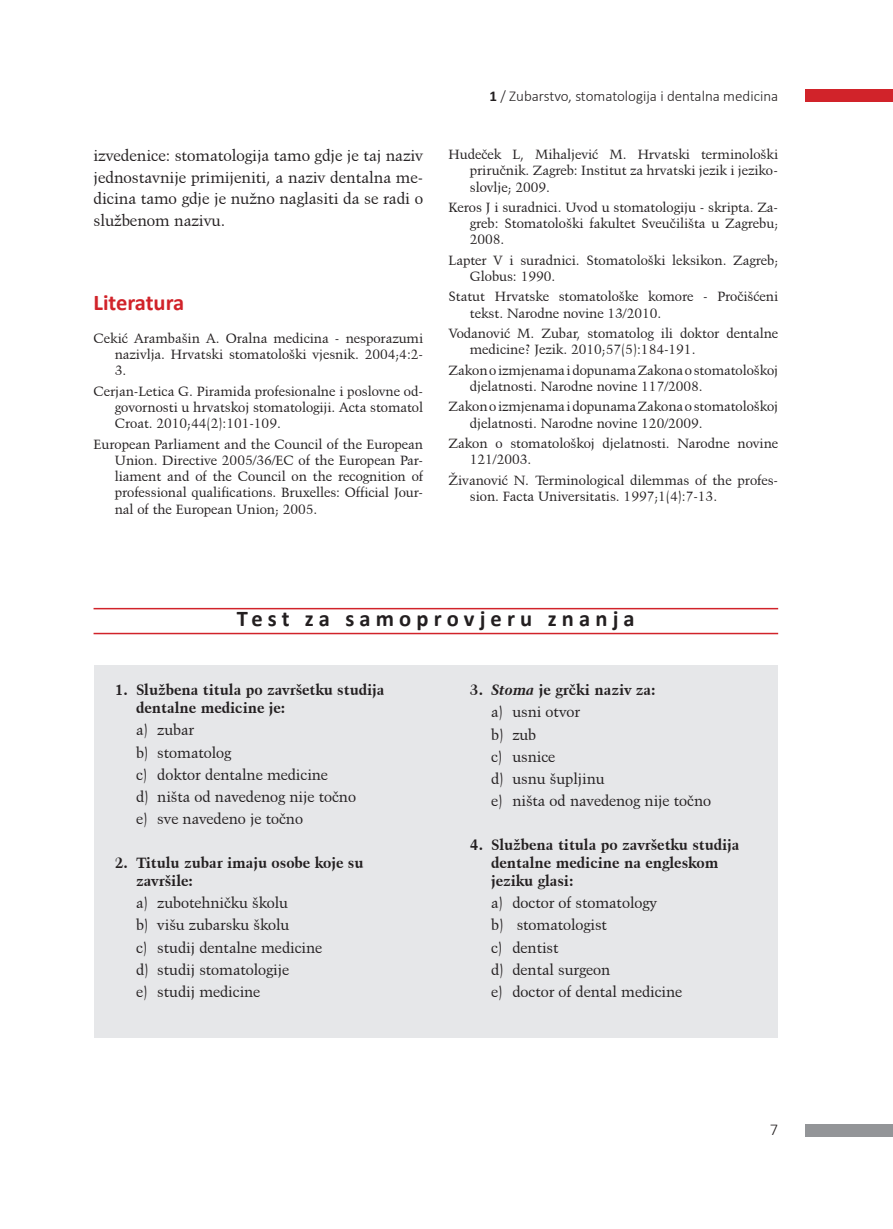
<style>
.page{position:relative;width:893px;height:1229px;background:#fff}
.page>*{position:absolute;margin:0;border:0;box-sizing:border-box;transform-origin:0 0}
.naslov_test{font:700 22.5px "Calibri";letter-spacing:.23em;color:#231f20}
.poglavlje_podnaslov{font:700 22.5px "Calibri";color:#d1232a}
.t1{font:300 16.5px "Calibri";color:#231f20}
.bodi{font:15.75px/21.8px "Kuenstler 480 BT";color:#231f20;text-align:justify}
.test_ponuđeni_odgovo{font:15px "Kuenstler 480 BT";color:#231f20}
.test_pitanja{font:700 15px/18px "Kuenstler 480 BT";color:#231f20}
.t2{font:300 15px "Calibri";color:#231f20}
.literatura{font:13.5px/16.2px "Kuenstler 480 BT";color:#231f20}
.s1{font-weight:700}
.s2{font-style:italic}
</style>
<div class="page">
<div style="left:805px;top:89px;width:88px;height:12px;background:#d1232a"></div>
<div style="left:805px;top:1124px;width:88px;height:12px;background:#939598"></div>
<div style="left:94px;top:665px;width:683px;height:373px;background:#e6e7e9"></div>
<hr style="left:94px;top:608px;width:684px;height:1px;background:#d1232a">
<hr style="left:94px;top:633px;width:684px;height:1px;background:#d1232a">
<p class="bodi" style="left:94px;top:144px;width:331px">izvedenice: stomatologija tamo gdje je taj naziv jednostavnije primijeniti, a naziv dentalna me&shy;dicina tamo gdje je nužno naglasiti da se radi o službenom nazivu.</p>
<p class="poglavlje_podnaslov" style="left:94px;top:288px;width:92px">Literatura</p>
<p class="literatura" style="left:115px;top:330px;width:310px;text-align:justify;text-indent:-21px">Cekić Arambašin A. Oralna medicina - nesporazumi nazivlja. Hrvatski stomatološki vjesnik. 2004;4:2- 3.</p>
<p class="literatura" style="left:115px;top:383px;width:310px;text-align:justify;text-indent:-21px">Cerjan-Letica G. Piramida profesionalne i poslovne od&shy;govornosti u hrvatskoj stomatologiji. Acta stomatol Croat. 2010;44(2):101-109.</p>
<p class="literatura" style="left:115px;top:436px;width:310px;text-align:justify;text-indent:-21px">European Parliament and the Council of the European Union. Directive 2005/36/EC of the European Par&shy;liament and of the Council on the recognition of professional qualifications. Bruxelles: Official Jour&shy;nal of the European Union; 2005.</p>
<p class="t2" style="left:489px;top:86px;width:290px"><span class="s1">1</span> / Zubarstvo, stomatologija i dentalna medicina</p>
<p class="literatura" style="left:470px;top:146px;width:310px;text-align:justify;text-indent:-21px">Hudeček L, Mihaljević M. Hrvatski terminološki priručnik. Zagreb: Institut za hrvatski jezik i jeziko&shy;slovlje; 2009.</p>
<p class="literatura" style="left:470px;top:199px;width:310px;text-align:justify;text-indent:-21px">Keros J i suradnici. Uvod u stomatologiju - skripta. Za&shy;greb: Stomatološki fakultet Sveučilišta u Zagrebu; 2008.</p>
<p class="literatura" style="left:470px;top:252px;width:310px;text-indent:-21px">Lapter V i suradnici. Stomatološki leksikon. Zagreb;<br>Globus: 1990.</p>
<p class="literatura" style="left:470px;top:288px;width:310px;text-indent:-21px">Statut Hrvatske stomatološke komore - Pročišćeni tekst. Narodne novine 13/2010.</p>
<p class="literatura" style="left:470px;top:325px;width:310px;text-indent:-21px">Vodanović M. Zubar, stomatolog ili doktor dentalne medicine? Jezik. 2010;57(5):184-191.</p>
<p class="literatura" style="left:470px;top:362px;width:310px;text-indent:-21px">Zakon o izmjenama i dopunama Zakona o stomatološkoj djelatnosti. Narodne novine 117/2008.</p>
<p class="literatura" style="left:470px;top:398px;width:310px;text-indent:-21px">Zakon o izmjenama i dopunama Zakona o stomatološkoj djelatnosti. Narodne novine 120/2009.</p>
<p class="literatura" style="left:470px;top:435px;width:310px;text-indent:-21px">Zakon o stomatološkoj djelatnosti. Narodne novine<br>121/2003.</p>
<p class="literatura" style="left:470px;top:472px;width:310px;text-indent:-21px">Živanović N. Terminological dilemmas of the profes&shy;sion. Facta Universitatis. 1997;1(4):7-13.</p>
<p class="naslov_test" style="left:237px;top:604px;width:399px">Test za samoprovjeru znanja</p>
<p class="test_pitanja" style="left:136px;top:680px;width:250px;text-indent:-21px">1. Službena titula po završetku studija dentalne medicine je:</p>
<p class="test_ponuđeni_odgovo" style="left:136px;top:721px;width:60px">a) zubar</p>
<p class="test_ponuđeni_odgovo" style="left:136px;top:743px;width:97px">b) stomatolog</p>
<p class="test_ponuđeni_odgovo" style="left:136px;top:765px;width:193px">c) doktor dentalne medicine</p>
<p class="test_ponuđeni_odgovo" style="left:136px;top:787px;width:221px">d) ništa od navedenog nije točno</p>
<p class="test_ponuđeni_odgovo" style="left:136px;top:810px;width:168px">e) sve navedeno je točno</p>
<p class="test_pitanja" style="left:136px;top:853px;width:229px;text-indent:-21px">2. Titulu zubar imaju osobe koje su završile:</p>
<p class="test_ponuđeni_odgovo" style="left:136px;top:893px;width:153px">a) zubotehničku školu</p>
<p class="test_ponuđeni_odgovo" style="left:136px;top:916px;width:155px">b) višu zubarsku školu</p>
<p class="test_ponuđeni_odgovo" style="left:136px;top:938px;width:188px">c) studij dentalne medicine</p>
<p class="test_ponuđeni_odgovo" style="left:136px;top:960px;width:155px">d) studij stomatologije</p>
<p class="test_ponuđeni_odgovo" style="left:136px;top:982px;width:126px">e) studij medicine</p>
<p class="test_pitanja" style="left:470px;top:680px;width:187px">3. <span class="s2">Stoma</span> je grčki naziv za:</p>
<p class="test_ponuđeni_odgovo" style="left:491px;top:703px;width:90px">a) usni otvor</p>
<p class="test_ponuđeni_odgovo" style="left:491px;top:725px;width:47px">b) zub</p>
<p class="test_ponuđeni_odgovo" style="left:491px;top:747px;width:66px">c) usnice</p>
<p class="test_ponuđeni_odgovo" style="left:491px;top:769px;width:115px">d) usnu šupljinu</p>
<p class="test_ponuđeni_odgovo" style="left:491px;top:792px;width:221px">e) ništa od navedenog nije točno</p>
<p class="test_pitanja" style="left:491px;top:835px;width:250px;text-indent:-21px">4. Službena titula po završetku studija dentalne medicine na engleskom jeziku glasi:</p>
<p class="test_ponuđeni_odgovo" style="left:491px;top:893px;width:167px">a) doctor of stomatology</p>
<p class="test_ponuđeni_odgovo" style="left:491px;top:916px;width:117px">b) stomatologist</p>
<p class="test_ponuđeni_odgovo" style="left:491px;top:938px;width:69px">c) dentist</p>
<p class="test_ponuđeni_odgovo" style="left:491px;top:960px;width:121px">d) dental surgeon</p>
<p class="test_ponuđeni_odgovo" style="left:491px;top:982px;width:193px">e) doctor of dental medicine</p>
<p class="t1" style="left:770px;top:1119px;width:10px">7</p>
</div>
